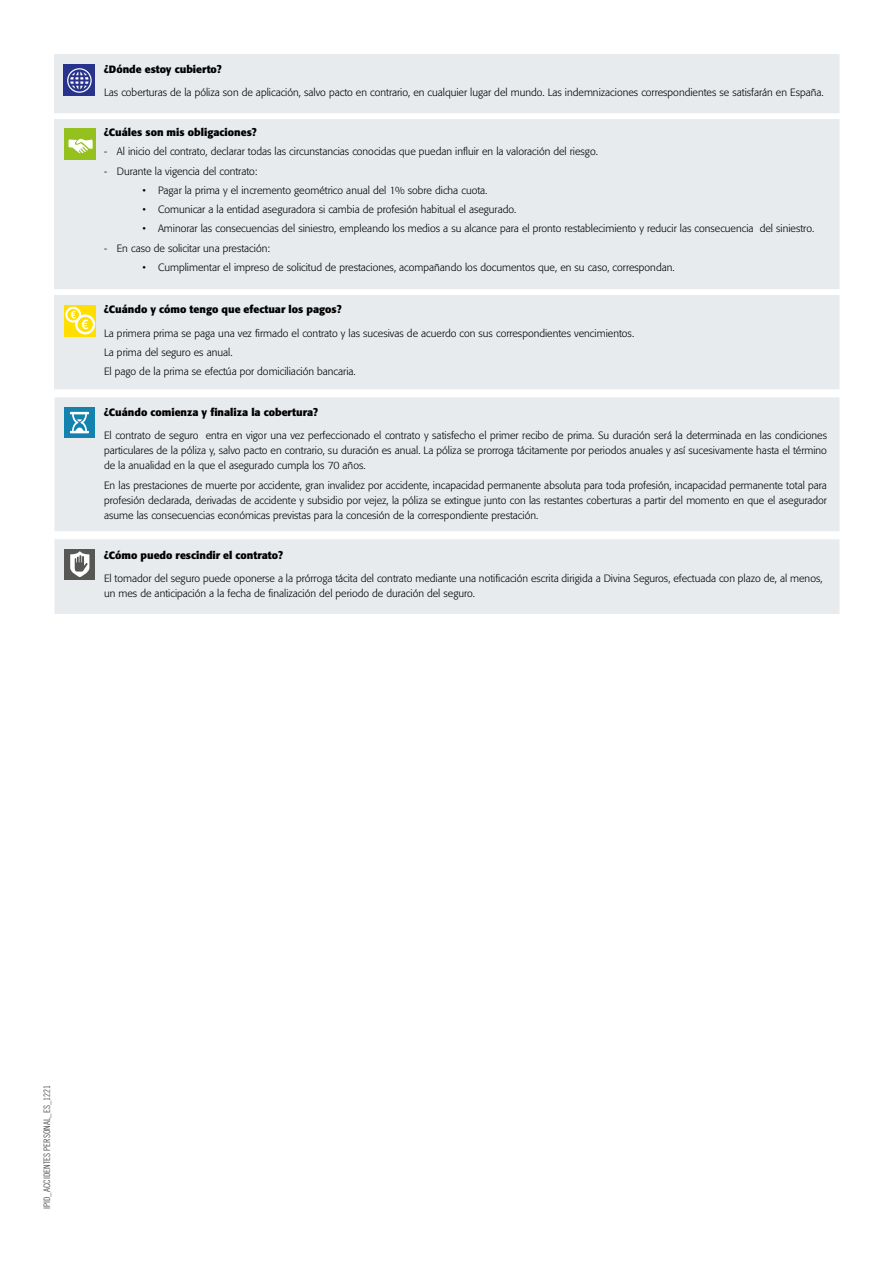
<style>
.page{position:relative;width:893px;height:1263px;background:#fff}
.page>*{position:absolute;margin:0;border:0;box-sizing:border-box;transform-origin:0 0}
.t1{font:300 10.5px/15px "Formata";color:#000}
.t2{font:700 10.5px "Formata";color:#000}
.t3{font:9px "Trade Gothic LT Cond Eighteen";color:#55565a}
</style>
<div class="page">
<div style="left:55px;top:539px;width:784px;height:75px;background:#e8ebee"></div>
<div style="left:64px;top:549px;width:31px;height:30px;background:#575756"></div>
<svg style="left:70px;top:551px;width:19px;height:26px"></svg>
<div style="left:55px;top:397px;width:784px;height:134px;background:#e8ebee"></div>
<div style="left:64px;top:407px;width:31px;height:31px;background:#1482ae"></div>
<svg style="left:70px;top:412px;width:19px;height:21px"></svg>
<div style="left:54px;top:295px;width:785px;height:94px;background:#e8ebee"></div>
<div style="left:64px;top:305px;width:32px;height:31px;background:#ffde00"></div>
<svg style="left:65px;top:306px;width:30px;height:29px"></svg>
<div style="left:54px;top:119px;width:786px;height:170px;background:#e8ebee"></div>
<div style="left:64px;top:128px;width:32px;height:31px;background:#95c11f"></div>
<svg style="left:69px;top:138px;width:24px;height:15px"></svg>
<div style="left:54px;top:54px;width:786px;height:59px;background:#e8ebee"></div>
<div style="left:63px;top:65px;width:32px;height:31px;background:#28348b"></div>
<svg style="left:67px;top:68px;width:25px;height:25px"></svg>
<p class="t2" style="left:104px;top:63px;width:119px">¿Dónde estoy cubierto?</p>
<p class="t1" style="left:104px;top:85px;width:721px">Las coberturas de la póliza son de aplicación, salvo pacto en contrario, en cualquier lugar del mundo. Las indemnizaciones correspondientes se satisfarán en España.</p>
<p class="t2" style="left:104px;top:126px;width:154px">¿Cuáles son mis obligaciones?</p>
<p class="t1" style="left:104px;top:144px;width:495px">- Al inicio del contrato, declarar todas las circunstancias conocidas que puedan influir en la valoración del riesgo.</p>
<p class="t1" style="left:104px;top:164px;width:155px">- Durante la vigencia del contrato:</p>
<p class="t1" style="left:142px;top:183px;width:347px">• Pagar la prima y el incremento geométrico anual del 1% sobre dicha cuota.</p>
<p class="t1" style="left:142px;top:202px;width:375px">• Comunicar a la entidad aseguradora si cambia de profesión habitual el asegurado.</p>
<p class="t1" style="left:142px;top:221px;width:673px">• Aminorar las consecuencias del siniestro, empleando los medios a su alcance para el pronto restablecimiento y reducir las consecuencia del siniestro.</p>
<p class="t1" style="left:104px;top:241px;width:167px">- En caso de solicitar una prestación:</p>
<p class="t1" style="left:142px;top:260px;width:534px">• Cumplimentar el impreso de solicitud de prestaciones, acompañando los documentos que, en su caso, correspondan.</p>
<p class="t2" style="left:104px;top:303px;width:239px">¿Cuándo y cómo tengo que efectuar los pagos?</p>
<p class="t1" style="left:104px;top:323px;width:532px;line-height:19.2px">La primera prima se paga una vez firmado el contrato y las sucesivas de acuerdo con sus correspondientes vencimientos.<br>La prima del seguro es anual.<br>El pago de la prima se efectúa por domiciliación bancaria.</p>
<p class="t2" style="left:104px;top:405px;width:215px">¿Cuándo comienza y finaliza la cobertura?</p>
<p class="t1" style="left:104px;top:428px;width:724px;text-align:justify">El contrato de seguro entra en vigor una vez perfeccionado el contrato y satisfecho el primer recibo de prima. Su duración será la determinada en las condiciones particulares de la póliza y, salvo pacto en contrario, su duración es anual. La póliza se prorroga tácitamente por periodos anuales y así sucesivamente hasta el término de la anualidad en la que el asegurado cumpla los 70 años.</p>
<p class="t1" style="left:104px;top:477px;width:724px;text-align:justify">En las prestaciones de muerte por accidente, gran invalidez por accidente, incapacidad permanente absoluta para toda profesión, incapacidad permanente total para profesión declarada, derivadas de accidente y subsidio por vejez, la póliza se extingue junto con las restantes coberturas a partir del momento en que el asegurador asume las consecuencias económicas previstas para la concesión de la correspondiente prestación.</p>
<p class="t2" style="left:104px;top:549px;width:180px">¿Cómo puedo rescindir el contrato?</p>
<p class="t1" style="left:104px;top:571px;width:720px">El tomador del seguro puede oponerse a la prórroga tácita del contrato mediante una notificación escrita dirigida a Divina Seguros, efectuada con plazo de, al menos, un mes de anticipación a la fecha de finalización del periodo de duración del seguro.</p>
<p class="t3" style="left:42px;top:1209px;width:126px;rotate:-90deg">IPID_ACCIDENTES PERSONAL_ES_1221</p>
</div>
